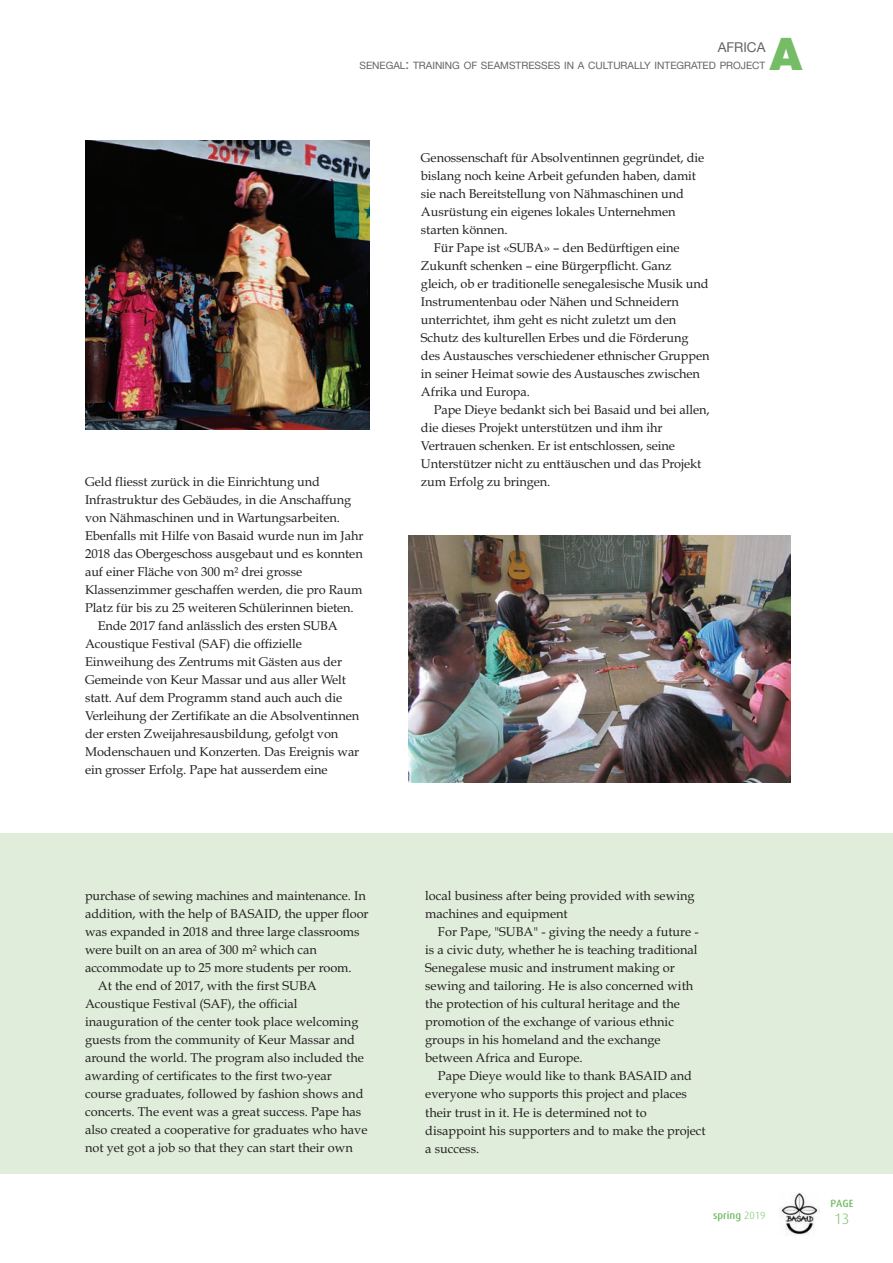
<style>
.page{position:relative;width:893px;height:1263px;background:#fff}
.page>*{position:absolute;margin:0;border:0;box-sizing:border-box;transform-origin:0 0}
.t1{font:900 45px "Helvetica Neue";color:#74bc65}
.t2{font:300 15px "Dax";color:#74bc65}
.t3{font:13.5px "Helvetica Neue";color:#636366}
.t4{font:12.75px/18px "Book Antiqua";letter-spacing:-.005em;color:#231f20}
.t5{font:500 10.5px "Dax";color:#74bc65}
.t6{font:10.2px "Helvetica Neue";color:#636366}
.s1{font-size:13.5px}
.s2{font-weight:300}
</style>
<div class="page">
<img style="left:780px;top:1192px;width:39px;height:43px">
<div style="left:0;top:833px;width:893px;height:341px;background:#e0edda"></div>
<img style="left:85px;top:140px;width:285px;height:289px">
<img style="left:408px;top:536px;width:383px;height:246px">
<h1 class="t1" style="left:770px;top:38px;width:34px">A</h1>
<p class="t3" style="left:718px;top:40px;width:49px">AFRICA</p>
<p class="t6" style="left:359px;top:60px;width:407px">SENEGAL<span class="s1">:</span> TRAINING OF SEAMSTRESSES IN A CULTURALLY INTEGRATED PROJECT</p>
<p class="t4" style="left:85px;top:474px;width:236px">Geld fliesst zurück in die Einrichtung und</p>
<p class="t4" style="left:85px;top:492px;width:268px">Infrastruktur des Gebäudes, in die Anschaffung</p>
<p class="t4" style="left:85px;top:510px;width:256px">von Nähmaschinen und in Wartungsarbeiten.</p>
<p class="t4" style="left:85px;top:528px;width:280px">Ebenfalls mit Hilfe von Basaid wurde nun im Jahr</p>
<p class="t4" style="left:85px;top:546px;width:279px">2018 das Obergeschoss ausgebaut und es konnten</p>
<p class="t4" style="left:85px;top:564px;width:219px">auf einer Fläche von 300 m² drei grosse</p>
<p class="t4" style="left:85px;top:582px;width:279px">Klassenzimmer geschaffen werden, die pro Raum</p>
<p class="t4" style="left:85px;top:600px;width:270px">Platz für bis zu 25 weiteren Schülerinnen bieten.</p>
<p class="t4" style="left:98px;top:618px;width:242px">Ende 2017 fand anlässlich des ersten SUBA</p>
<p class="t4" style="left:85px;top:636px;width:218px">Acoustique Festival (SAF) die offizielle</p>
<p class="t4" style="left:85px;top:654px;width:259px">Einweihung des Zentrums mit Gästen aus der</p>
<p class="t4" style="left:85px;top:672px;width:263px">Gemeinde von Keur Massar und aus aller Welt</p>
<p class="t4" style="left:85px;top:690px;width:259px">statt. Auf dem Programm stand auch auch die</p>
<p class="t4" style="left:85px;top:708px;width:276px">Verleihung der Zertifikate an die Absolventinnen</p>
<p class="t4" style="left:85px;top:726px;width:255px">der ersten Zweijahresausbildung, gefolgt von</p>
<p class="t4" style="left:85px;top:744px;width:276px">Modenschauen und Konzerten. Das Ereignis war</p>
<p class="t4" style="left:85px;top:762px;width:244px">ein grosser Erfolg. Pape hat ausserdem eine</p>
<p class="t4" style="left:421px;top:150px;width:285px">Genossenschaft für Absolventinnen gegründet, die</p>
<p class="t4" style="left:421px;top:168px;width:277px">bislang noch keine Arbeit gefunden haben, damit</p>
<p class="t4" style="left:421px;top:186px;width:264px">sie nach Bereitstellung von Nähmaschinen und</p>
<p class="t4" style="left:421px;top:204px;width:256px">Ausrüstung ein eigenes lokales Unternehmen</p>
<p class="t4" style="left:421px;top:222px;width:88px">starten können.</p>
<p class="t4" style="left:434px;top:240px;width:247px">Für Pape ist «SUBA» – den Bedürftigen eine</p>
<p class="t4" style="left:421px;top:258px;width:252px">Zukunft schenken – eine Bürgerpflicht. Ganz</p>
<p class="t4" style="left:421px;top:276px;width:289px">gleich, ob er traditionelle senegalesische Musik und</p>
<p class="t4" style="left:421px;top:294px;width:259px">Instrumentenbau oder Nähen und Schneidern</p>
<p class="t4" style="left:421px;top:312px;width:257px">unterrichtet, ihm geht es nicht zuletzt um den</p>
<p class="t4" style="left:421px;top:330px;width:269px">Schutz des kulturellen Erbes und die Förderung</p>
<p class="t4" style="left:421px;top:348px;width:290px">des Austausches verschiedener ethnischer Gruppen</p>
<p class="t4" style="left:421px;top:366px;width:280px">in seiner Heimat sowie des Austausches zwischen</p>
<p class="t4" style="left:421px;top:384px;width:111px">Afrika und Europa.</p>
<p class="t4" style="left:434px;top:402px;width:277px">Pape Dieye bedankt sich bei Basaid und bei allen,</p>
<p class="t4" style="left:421px;top:420px;width:243px">die dieses Projekt unterstützen und ihm ihr</p>
<p class="t4" style="left:421px;top:438px;width:255px">Vertrauen schenken. Er ist entschlossen, seine</p>
<p class="t4" style="left:421px;top:456px;width:282px">Unterstützer nicht zu enttäuschen und das Projekt</p>
<p class="t4" style="left:421px;top:474px;width:131px">zum Erfolg zu bringen.</p>
<p class="t4" style="left:85px;top:888px;width:282px">purchase of sewing machines and maintenance. In</p>
<p class="t4" style="left:85px;top:906px;width:285px">addition, with the help of BASAID, the upper floor</p>
<p class="t4" style="left:85px;top:924px;width:276px">was expanded in 2018 and three large classrooms</p>
<p class="t4" style="left:85px;top:942px;width:233px">were built on an area of 300 m² which can</p>
<p class="t4" style="left:85px;top:960px;width:268px">accommodate up to 25 more students per room.</p>
<p class="t4" style="left:98px;top:978px;width:220px">At the end of 2017, with the first SUBA</p>
<p class="t4" style="left:85px;top:996px;width:214px">Acoustique Festival (SAF), the official</p>
<p class="t4" style="left:85px;top:1014px;width:275px">inauguration of the center took place welcoming</p>
<p class="t4" style="left:85px;top:1032px;width:271px">guests from the community of Keur Massar and</p>
<p class="t4" style="left:85px;top:1050px;width:280px">around the world. The program also included the</p>
<p class="t4" style="left:85px;top:1068px;width:248px">awarding of certificates to the first two-year</p>
<p class="t4" style="left:85px;top:1086px;width:280px">course graduates, followed by fashion shows and</p>
<p class="t4" style="left:85px;top:1104px;width:278px">concerts. The event was a great success. Pape has</p>
<p class="t4" style="left:85px;top:1122px;width:284px">also created a cooperative for graduates who have</p>
<p class="t4" style="left:85px;top:1140px;width:269px">not yet got a job so that they can start their own</p>
<p class="t4" style="left:425px;top:888px;width:271px">local business after being provided with sewing machines and equipment</p>
<p class="t4" style="left:425px;top:924px;width:275px;text-indent:13px">For Pape, "SUBA" - giving the needy a future - is a civic duty, whether he is teaching traditional Senegalese music and instrument making or sewing and tailoring. He is also concerned with the protection of his cultural heritage and the promotion of the exchange of various ethnic groups in his homeland and the exchange between Africa and Europe.</p>
<p class="t4" style="left:425px;top:1069px;width:282px;text-indent:13px">Pape Dieye would like to thank BASAID and everyone who supports this project and places their trust in it. He is determined not to disappoint his supporters and to make the project a success.</p>
<p class="t5" style="left:713px;top:1209px;width:54px">spring <span class="s2">2019</span></p>
<p class="t5" style="left:830px;top:1198px;width:25px">PAGE</p>
<p class="t2" style="left:834px;top:1214px;width:17px">13</p>
</div>
